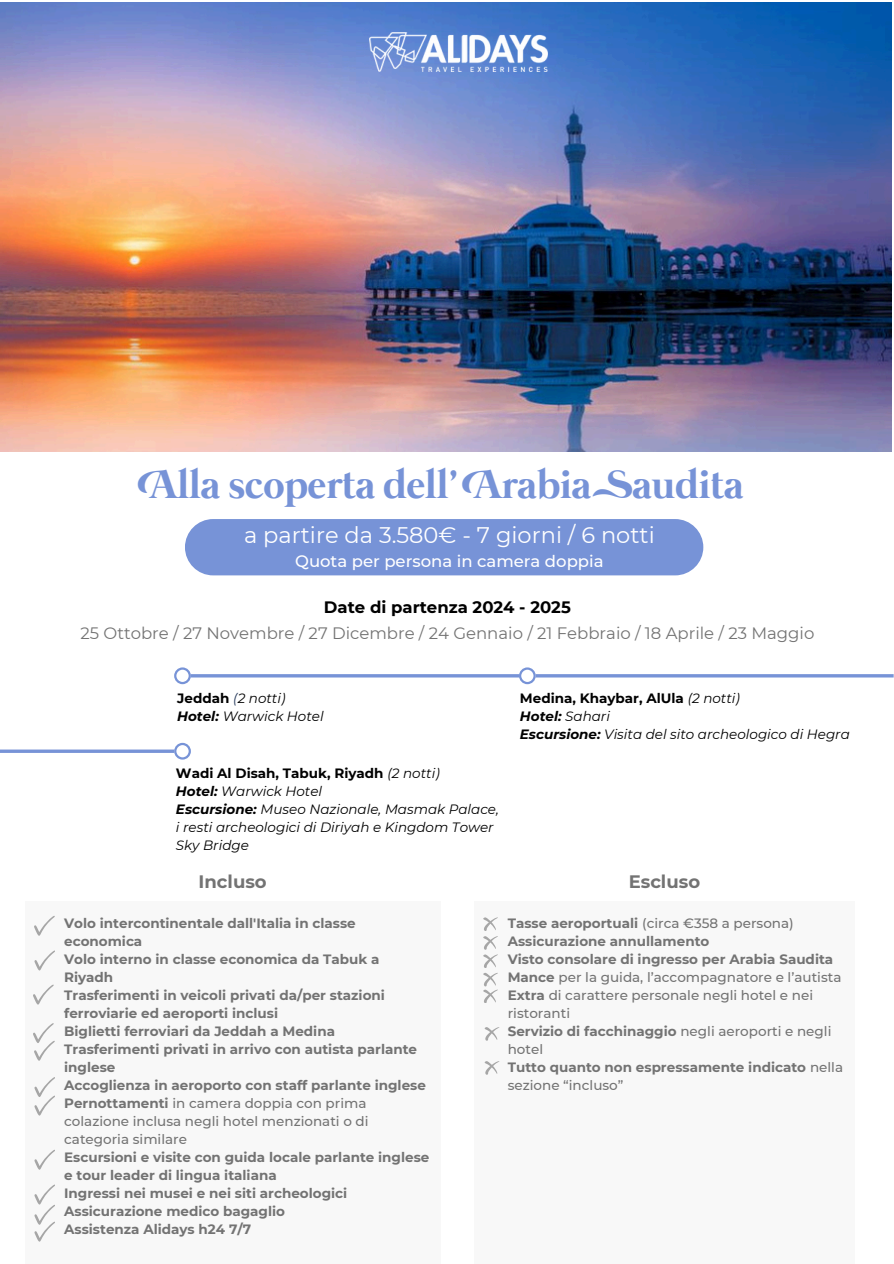
<style>
.page{position:relative;width:894px;height:1264px;background:#fff}
.page>*{position:absolute;margin:0;border:0;box-sizing:border-box;transform-origin:0 0}
.t1{font:700 40.5px "Mermaid Swash Caps";color:#7793d7}
.t2{font:22.5px "Montserrat";color:#fff}
.t3{font:700 18px "Montserrat";color:#737373}
.t4{font:16.5px/25.8px "Montserrat";color:#737373;text-align:center}
.t5{font:500 16.5px "Montserrat";color:#fff}
.t6{font:700 13.5px/18px "Montserrat";color:#737373}
.t7{font:italic 13.5px/18px "Montserrat";color:#000}
.t8{font:700 13.5px "Montserrat";color:#000}
.t9{font:italic 700 13.5px "Montserrat";color:#000}
.s1{font-weight:700;color:#000}
.s2{font-weight:700;font-style:normal}
.s3{color:#24385a}
.s4{font-weight:700}
.s5{font-weight:400;font-style:italic}
.s6{font-weight:400}
.s7{font-weight:500}
</style>
<div class="page">
<div style="left:25px;top:900px;width:415px;height:363px;background:#f8f8f8"></div>
<div style="left:474px;top:900px;width:380px;height:363px;background:#f8f8f8"></div>
<div style="left:185px;top:519px;width:518px;height:56px;background:#7793d7;border-radius:28px"></div>
<hr style="left:191px;top:674px;width:702px;height:3px;background:#7793d7">
<svg style="left:174px;top:667px;width:17px;height:17px"></svg>
<svg style="left:519px;top:667px;width:16px;height:17px"></svg>
<svg style="left:174px;top:742px;width:17px;height:17px"></svg>
<svg style="left:34px;top:916px;width:20px;height:19px"></svg>
<svg style="left:34px;top:950px;width:21px;height:20px"></svg>
<svg style="left:33px;top:984px;width:20px;height:20px"></svg>
<svg style="left:483px;top:917px;width:14px;height:13px"></svg>
<svg style="left:483px;top:936px;width:14px;height:66px"></svg>
<img style="left:0;top:2px;width:891px;height:449px">
<svg style="left:0;top:749px;width:174px;height:4px"></svg>
<svg style="left:484px;top:1027px;width:15px;height:13px"></svg>
<img style="left:369px;top:32px;width:178px;height:40px">
<svg style="left:33px;top:1023px;width:21px;height:37px"></svg>
<svg style="left:34px;top:1077px;width:21px;height:38px"></svg>
<svg style="left:34px;top:1149px;width:21px;height:20px"></svg>
<svg style="left:484px;top:1061px;width:15px;height:13px"></svg>
<svg style="left:34px;top:1184px;width:21px;height:57px"></svg>
<h1 class="t1" style="left:150px;top:467px;width:595px">Alla scoperta dell’ Arabia Saudita</h1>
<p class="t2" style="left:244px;top:521px;width:412px">a partire da 3.580€ - 7 giorni / 6 notti</p>
<p class="t5" style="left:295px;top:550px;width:310px">Quota per persona in camera doppia</p>
<h4 class="t4" style="left:80px;top:594px;width:735px"><span class="s1">Date di partenza 2024 - 2025<br></span>25 Ottobre / 27 Novembre / 27 Dicembre / 24 Gennaio / 21 Febbraio / 18 Aprile / 23 Maggio</h4>
<p class="t7" style="left:177px;top:688px;width:110px"><span class="s2">Jeddah</span> <span class="s3">(</span>2 notti)</p>
<p class="t7" style="left:177px;top:706px;width:148px"><span class="s4">Hotel:</span> Warwick Hotel</p>
<p class="t8" style="left:176px;top:765px;width:265px">Wadi Al Disah, Tabuk, Riyadh <span class="s5">(2 notti)</span></p>
<p class="t7" style="left:176px;top:782px;width:148px"><span class="s4">Hotel:</span> Warwick Hotel</p>
<p class="t7" style="left:176px;top:800px;width:324px"><span class="s4">Escursione:</span> Museo Nazionale, Masmak Palace, i resti archeologici di Diriyah e Kingdom Tower<br>Sky Bridge</p>
<p class="t8" style="left:519px;top:689px;width:221px">Medina, Khaybar, AlUla <span class="s5">(2 notti)</span></p>
<p class="t9" style="left:519px;top:707px;width:92px">Hotel: <span class="s6">Sahari</span></p>
<p class="t7" style="left:519px;top:724px;width:331px"><span class="s4">Escursione:</span> Visita del sito archeologico di Hegra</p>
<p class="t3" style="left:198px;top:870px;width:70px">Incluso</p>
<p class="t3" style="left:628px;top:870px;width:73px">Escluso</p>
<h3 class="t6" style="left:64px;top:914px;width:366px">Volo intercontinentale dall'Italia in classe economica<br>Volo interno in classe economica da Tabuk a Riyadh<br>Trasferimenti in veicoli privati da/per stazioni ferroviarie ed aeroporti inclusi<br>Biglietti ferroviari da Jeddah a Medina Trasferimenti privati in arrivo con autista parlante inglese<br>Accoglienza in aeroporto con staff parlante inglese Pernottamenti <span class="s7">in camera doppia con prima colazione inclusa negli hotel menzionati o di categoria similare<br></span>Escursioni e visite con guida locale parlante inglese e tour leader di lingua italiana<br>Ingressi nei musei e nei siti archeologici Assicurazione medico bagaglio<br>Assistenza Alidays h24 7/7</h3>
<p class="t6" style="left:507px;top:914px;width:337px">Tasse aeroportuali <span class="s7">(circa €358 a persona)<br></span>Assicurazione annullamento<br>Visto consolare di ingresso per Arabia Saudita Mance <span class="s7">per la guida, l’accompagnatore e l’autista </span>Extra <span class="s7">di carattere personale negli hotel e nei ristoranti<br></span>Servizio di facchinaggio <span class="s7">negli aeroporti e negli hotel<br></span>Tutto quanto non espressamente indicato <span class="s7">nella sezione “incluso”</span></p>
</div>
